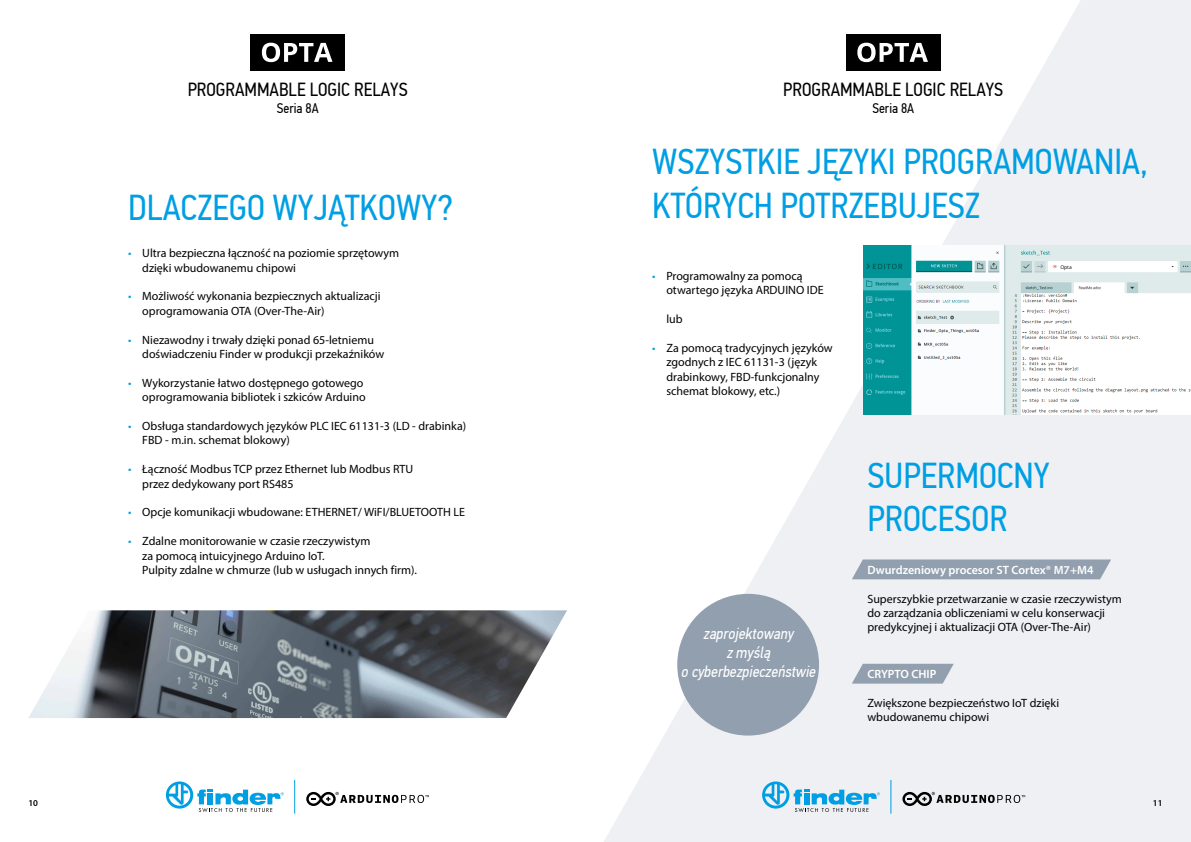
<style>
.page{position:relative;width:1191px;height:842px;background:#fff}
.page>*{position:absolute;margin:0;border:0;box-sizing:border-box;transform-origin:0 0}
.t1{font:36px/43.2px "PF Din Text Cond Pro";color:#009fe3}
.t2{font:19px "PF Din Text Cond Pro";color:#000}
.t3{font:italic 16px/19.2px "PF Din Text Cond Pro";color:#fff;text-align:center}
.t4{font:14px "PF Din Text Cond Pro";color:#000}
.t5{font:12px/14.4px "Myriad Pro";color:#000}
.t6{font:600 12px "Myriad Pro";color:#fff}
.t7{font:600 9px "Myriad Pro";color:#000}
.t8{font:5px "Open Sans";color:#000}
.s1{color:#009fe3}
</style>
<div class="page">
<svg style="left:166px;top:781px;width:118px;height:31px"></svg>
<svg style="left:306px;top:792px;width:123px;height:14px"></svg>
<hr style="left:294px;top:780px;width:1px;height:34px;background:#009fe3">
<svg style="left:604px;top:0;width:587px;height:842px;fill:#eff0f3"></svg>
<svg style="left:762px;top:781px;width:118px;height:31px"></svg>
<svg style="left:902px;top:792px;width:123px;height:14px"></svg>
<hr style="left:890px;top:780px;width:1px;height:34px;background:#009fe3">
<svg style="left:851px;top:559px;width:260px;height:20px;background:#98a4b2"></svg>
<svg style="left:851px;top:664px;width:102px;height:20px;background:#9da9b6"></svg>
<div style="left:250px;top:34px;width:95px;height:36px;background:#000"></div>
<svg style="left:262px;top:43px;width:70px;height:19px"></svg>
<div style="left:846px;top:34px;width:94px;height:36px;background:#000"></div>
<svg style="left:857px;top:43px;width:71px;height:19px"></svg>
<div style="left:677px;top:594px;width:142px;height:141px;background:#929fae;border-radius:50%"></div>
<img style="left:863px;top:245px;width:328px;height:169px">
<div style="left:1060px;top:263px;width:22px;height:7px;background:#fff"></div>
<img style="left:28px;top:610px;width:539px;height:108px">
<p class="t7" style="left:28px;top:797px;width:11px">10</p>
<h2 class="t2" style="left:188px;top:78px;width:222px">PROGRAMMABLE LOGIC RELAYS</h2>
<p class="t4" style="left:277px;top:100px;width:43px">Seria 8A</p>
<h1 class="t1" style="left:128px;top:186px;width:326px">DLACZEGO WYJĄTKOWY?</h1>
<p class="t5" style="left:142px;top:246px;width:258px;text-indent:-14px"><span class="s1">•</span> Ultra bezpieczna łączność na poziomie sprzętowym dzięki wbudowanemu chipowi</p>
<p class="t5" style="left:142px;top:289px;width:240px;text-indent:-14px"><span class="s1">•</span> Możliwość wykonania bezpiecznych aktualizacji oprogramowania OTA (Over-The-Air)</p>
<p class="t5" style="left:142px;top:332px;width:243px;text-indent:-14px"><span class="s1">•</span> Niezawodny i trwały dzięki ponad 65-letniemu doświadczeniu Finder w produkcji przekaźników</p>
<p class="t5" style="left:128px;top:375px;width:239px;text-align:right"><span class="s1">•</span> Wykorzystanie łatwo dostępnego gotowego oprogramowania bibliotek i szkiców Arduino</p>
<p class="t5" style="left:142px;top:418px;width:325px;text-indent:-14px"><span class="s1">•</span> Obsługa standardowych języków PLC IEC 61131-3 (LD - drabinka)<br>FBD - m.in. schemat blokowy)</p>
<p class="t5" style="left:142px;top:462px;width:272px;text-indent:-14px"><span class="s1">•</span> Łączność Modbus TCP przez Ethernet lub Modbus RTU przez dedykowany port RS485</p>
<p class="t5" style="left:128px;top:505px;width:338px"><span class="s1">•</span> Opcje komunikacji wbudowane: ETHERNET/ WiFI/BLUETOOTH LE</p>
<p class="t5" style="left:142px;top:534px;width:276px;text-indent:-14px"><span class="s1">•</span> Zdalne monitorowanie w czasie rzeczywistym<br>za pomocą intuicyjnego Arduino IoT.<br>Pulpity zdalne w chmurze (lub w usługach innych firm).</p>
<h2 class="t2" style="left:783px;top:78px;width:222px">PROGRAMMABLE LOGIC RELAYS</h2>
<p class="t4" style="left:872px;top:100px;width:43px">Seria 8A</p>
<h1 class="t1" style="left:652px;top:141px;width:497px">WSZYSTKIE JĘZYKI PROGRAMOWANIA,<br>KTÓRYCH POTRZEBUJESZ</h1>
<p class="t5" style="left:666px;top:268px;width:159px;text-indent:-14px"><span class="s1">•</span> Programowalny za pomocą otwartego języka ARDUINO IDE</p>
<p class="t5" style="left:666px;top:311px;width:18px">lub</p>
<p class="t5" style="left:666px;top:340px;width:168px;text-indent:-14px"><span class="s1">•</span> Za pomocą tradycyjnych języków zgodnych z IEC 61131-3 (język drabinkowy, FBD-funkcjonalny schemat blokowy, etc.)</p>
<h3 class="t3" style="left:681px;top:624px;width:139px">zaprojektowany zmyślą<br>o cyberbezpieczeństwie</h3>
<p class="t8" style="left:1060px;top:264px;width:13px">Opta</p>
<h1 class="t1" style="left:867px;top:454px;width:184px">SUPERMOCNY<br>PROCESOR</h1>
<p class="t6" style="left:867px;top:562px;width:228px">Dwurdzeniowy procesor ST Cortex® M7+M4</p>
<p class="t5" style="left:867px;top:591px;width:256px">Superszybkie przetwarzanie w czasie rzeczywistym do zarządzania obliczeniami w celu konserwacji predykcyjnej i aktualizacji OTA (Over-The-Air)</p>
<p class="t6" style="left:867px;top:666px;width:71px">CRYPTO CHIP</p>
<p class="t5" style="left:867px;top:695px;width:193px">Zwiększone bezpieczeństwo IoT dzięki wbudowanemu chipowi</p>
<p class="t7" style="left:1153px;top:797px;width:11px">11</p>
</div>
